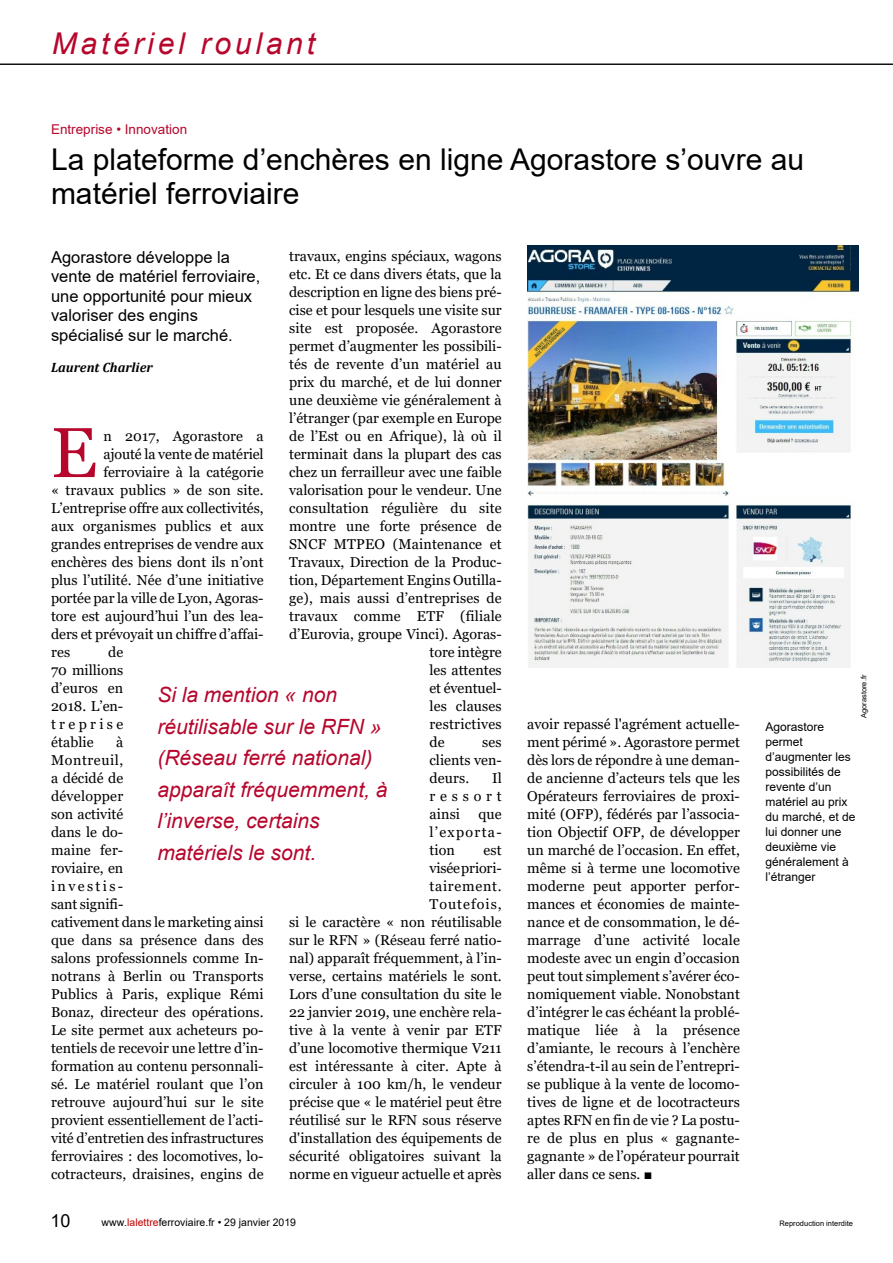
<style>
.page{position:relative;width:893px;height:1263px;background:#fff}
.page>*{position:absolute;margin:0;border:0;box-sizing:border-box;transform-origin:0 0}
.t1{font:70.5px "Georgia";color:#b6062c}
.t2{font:30px/34.5px "Arial";color:#000}
.t3{font:italic 30px "Arial";letter-spacing:.125em;color:#b6062c}
.t4{font:italic 21px/31.5px "Arial";color:#b6062c}
.t5{font:18px "Arial";color:#000}
.t6{font:16.5px/19.5px "Arial";color:#000}
.t7{font:14.25px/18px "Georgia";color:#000;text-align:justify}
.t8{font:14.25px "Georgia";letter-spacing:.02em;color:#000}
.t9{font:13.5px "Arial";color:#b6062c}
.t10{font:italic 700 13.5px "Cambria";color:#000}
.t11{font:12px/15px "Arial";color:#000}
.t12{font:10.5px "Arial";color:#000}
.t13{font:7.5px "Arial";color:#000}
.s1{font-family:"Arial"}
.s2{color:#c00000}
</style>
<div class="page">
<hr style="left:0;top:64px;width:893px;height:1px;background:#000">
<img style="left:528px;top:246px;width:331px;height:422px">
<h2 class="t3" style="left:52px;top:32px;width:265px">Matériel roulant</h2>
<p class="t9" style="left:51px;top:124px;width:138px">Entreprise • Innovation</p>
<h2 class="t2" style="left:51px;top:144px;width:755px">La plateforme d’enchères en ligne Agorastore s’ouvre au matériel ferroviaire</h2>
<p class="t7" style="left:289px;top:248px;width:214px">travaux, engins spéciaux, wagons</p>
<p class="t7" style="left:289px;top:266px;width:214px">etc. Et ce dans divers états, que la</p>
<p class="t7" style="left:289px;top:284px;width:214px">description en ligne des biens pré-</p>
<p class="t7" style="left:289px;top:302px;width:214px">cise et pour lesquels une visite sur</p>
<p class="t7" style="left:289px;top:320px;width:214px">site est proposée. Agorastore</p>
<p class="t7" style="left:289px;top:338px;width:214px">permet d’augmenter les possibili-</p>
<p class="t7" style="left:289px;top:356px;width:214px">tés de revente d’un matériel au</p>
<p class="t7" style="left:289px;top:374px;width:214px">prix du marché, et de lui donner</p>
<p class="t7" style="left:289px;top:392px;width:214px">une deuxième vie généralement à</p>
<p class="t7" style="left:289px;top:410px;width:214px">l’étranger (par exemple en Europe</p>
<p class="t7" style="left:289px;top:428px;width:214px">de l’Est ou en Afrique), là où il</p>
<p class="t7" style="left:289px;top:446px;width:214px">terminait dans la plupart des cas</p>
<p class="t7" style="left:289px;top:464px;width:214px">chez un ferrailleur avec une faible</p>
<p class="t7" style="left:289px;top:482px;width:214px">valorisation pour le vendeur. Une</p>
<p class="t7" style="left:289px;top:500px;width:214px">consultation régulière du site</p>
<p class="t7" style="left:289px;top:518px;width:214px">montre une forte présence de</p>
<p class="t7" style="left:289px;top:536px;width:214px">SNCF MTPEO (Maintenance et</p>
<p class="t7" style="left:289px;top:554px;width:214px">Travaux, Direction de la Produc-</p>
<p class="t7" style="left:289px;top:572px;width:214px">tion, Département Engins Outilla-</p>
<p class="t7" style="left:289px;top:590px;width:214px">ge), mais aussi d’entreprises de</p>
<p class="t7" style="left:289px;top:608px;width:214px">travaux comme ETF (filiale</p>
<p class="t7" style="left:289px;top:626px;width:214px">d’Eurovia, groupe Vinci). Agoras-</p>
<p class="t7" style="left:429px;top:644px;width:74px">tore intègre</p>
<p class="t7" style="left:429px;top:662px;width:74px">les attentes</p>
<p class="t7" style="left:429px;top:680px;width:74px">et éventuel-</p>
<p class="t7" style="left:429px;top:698px;width:74px">les clauses</p>
<p class="t8" style="left:429px;top:718px;width:74px">restrictives</p>
<p class="t7" style="left:429px;top:734px;width:17px">de</p>
<p class="t6" style="left:51px;top:248px;width:211px">Agorastore développe la vente de matériel ferroviaire, une opportunité pour mieux valoriser des engins spécialisé sur le marché.</p>
<p class="t10" style="left:51px;top:359px;width:103px">Laurent Charlier</p>
<h1 class="t1" style="left:51px;top:424px;width:48px">E</h1>
<p class="t7" style="left:103px;top:428px;width:162px">n 2017, Agorastore a</p>
<p class="t7" style="left:103px;top:446px;width:162px">ajouté la vente de matériel</p>
<p class="t7" style="left:103px;top:464px;width:162px">ferroviaire à la catégorie</p>
<p class="t7" style="left:51px;top:482px;width:214px">« travaux publics » de son site.</p>
<p class="t7" style="left:51px;top:500px;width:214px">L’entreprise offre aux collectivités,</p>
<p class="t7" style="left:51px;top:518px;width:214px">aux organismes publics et aux</p>
<p class="t7" style="left:51px;top:536px;width:214px">grandes entreprises de vendre aux</p>
<p class="t7" style="left:51px;top:554px;width:214px">enchères des biens dont ils n’ont</p>
<p class="t7" style="left:51px;top:572px;width:214px">plus l’utilité. Née d’une initiative</p>
<p class="t7" style="left:51px;top:590px;width:214px">portée par la ville de Lyon, Agoras-</p>
<p class="t7" style="left:51px;top:608px;width:214px">tore est aujourd’hui l’un des lea-</p>
<p class="t7" style="left:51px;top:626px;width:214px">ders et prévoyait un chiffre d’affai-</p>
<p class="t7" style="left:51px;top:644px;width:21px">res</p>
<p class="t7" style="left:51px;top:644px;width:74px;text-indent:57px">de 70 millions d’euros en 2018. L’en&shy;treprise établie</p>
<h3 class="t4" style="left:157px;top:681px;width:232px">Si la mention « non réutilisable sur le RFN » (Réseau ferré national) apparaît fréquemment, à l’inverse, certains matériels le sont.</h3>
<p class="t7" style="left:51px;top:734px;width:214px;text-align:left;text-indent:65px">à<br>Montreuil,<br>a décidé de<br>développer<br>son activité<br>dans le do-<br>maine fer-<br>roviaire, en<br>investis-<br>sant signifi-<br>cativement dans le marketing ainsi que dans sa présence dans des salons professionnels comme In&shy;notrans à Berlin ou Transports<br>Publics à Paris, explique Rémi<br>Bonaz, directeur des opérations.<br>Le site permet aux acheteurs po&shy;tentiels de recevoir une lettre d’in&shy;formation au contenu personnali&shy;sé. Le matériel roulant que l’on retrouve aujourd’hui sur le site provient essentiellement de l’acti&shy;vité d’entretien des infrastructures ferroviaires : des locomotives, lo&shy;cotracteurs, draisines, engins de</p>
<p class="t7" style="left:429px;top:734px;width:74px;text-indent:53px">ses clients ven&shy;deurs.</p>
<p class="t7" style="left:429px;top:770px;width:74px;text-indent:63px">Il ressort ainsi</p>
<p class="t7" style="left:429px;top:806px;width:74px;text-indent:49px">que l’exporta&shy;tion</p>
<p class="t7" style="left:289px;top:842px;width:214px;text-align:right">est<br>visée priori-<br>tairement.<br>Toutefois,<br>si le caractère « non réutilisable sur le RFN » (Réseau ferré natio&shy;nal) apparaît fréquemment, à l’in&shy;verse, certains matériels le sont.<br>Lors d’une consultation du site le<br>22 janvier 2019, une enchère rela&shy;tive à la vente à venir par ETF d’une locomotive thermique V211 est intéressante à citer. Apte à circuler à 100 km/h, le vendeur précise que « le matériel peut être réutilisé sur le RFN sous réserve d'installation des équipements de sécurité obligatoires suivant la norme en vigueur actuelle et après</p>
<p class="t7" style="left:527px;top:716px;width:214px">avoir repassé l'agrément actuelle&shy;ment périmé ». Agorastore permet dès lors de répondre à une deman&shy;de ancienne d’acteurs tels que les Opérateurs ferroviaires de proxi&shy;mité (OFP), fédérés par l’associa&shy;tion Objectif OFP, de développer un marché de l’occasion. En effet, même si à terme une locomotive moderne peut apporter perfor&shy;mances et économies de mainte&shy;nance et de consommation, le dé&shy;marrage d’une activité locale modeste avec un engin d’occasion peut tout simplement s’avérer éco&shy;nomiquement viable. Nonobstant d’intégrer le cas échéant la problé&shy;matique liée à la présence d’amiante, le recours à l’enchère s’étendra-t-il au sein de l’entrepri&shy;se publique à la vente de locomo&shy;tives de ligne et de locotracteurs aptes RFN en fin de vie ? La postu&shy;re de plus en plus « gagnante&shy;gagnante » de l’opérateur pourrait aller dans ce sens. <span class="s1">■</span></p>
<p class="t13" style="left:861px;top:718px;width:45px;rotate:-90deg">Agorastore.fr</p>
<p class="t11" style="left:765px;top:720px;width:92px">Agorastore permet d’augmenter les possibilités de revente d’un matériel au prix du marché, et de lui donner une deuxième vie généralement à l’étranger</p>
<p class="t5" style="left:51px;top:1214px;width:22px">10</p>
<p class="t12" style="left:101px;top:1218px;width:196px">www.<span class="s2">lalettre</span>ferroviaire.fr • 29 janvier 2019</p>
<p class="t13" style="left:779px;top:1220px;width:75px">Reproduction interdite</p>
</div>
